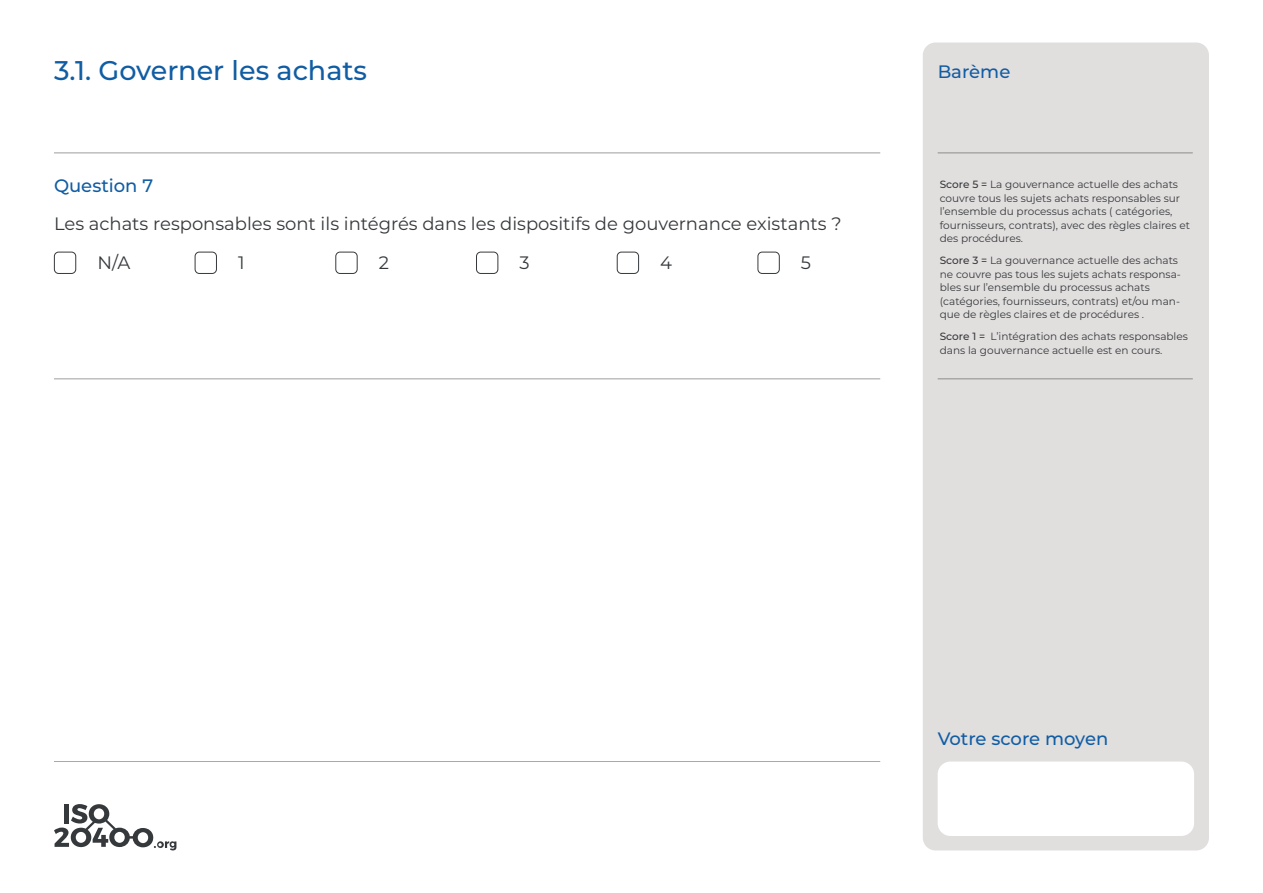
<style>
.page{position:relative;width:1263px;height:893px;background:#fff}
.page>*{position:absolute;margin:0;border:0;box-sizing:border-box;transform-origin:0 0}
.Section_Titles{font:500 27px "Montserrat";color:#105da4}
.Question{font:18px "Montserrat";color:#36393c}
.Section_Titles-2{font:500 18px "Montserrat";color:#105da4}
.Question_No{font:500 18px "Montserrat";color:#105da4}
.Answers{font:18px "Montserrat";color:#36393c}
.Guidance{font:10.5px/13.5px "Montserrat";color:#36393c}
.s1{font-weight:500}
</style>
<div class="page">
<hr style="left:54px;top:761px;width:826px;height:1px;background:#36393c">
<svg style="left:54px;top:804px;width:122px;height:46px"></svg>
<div style="left:923px;top:43px;width:286px;height:807px;background:#e1dede;border-radius:13px"></div>
<div style="left:54px;top:252px;width:22px;height:22px;border:1px solid #36393c;border-radius:4px"></div>
<div style="left:757px;top:252px;width:23px;height:22px;border:1px solid #36393c;border-radius:4px"></div>
<div style="left:617px;top:252px;width:22px;height:22px;border:1px solid #36393c;border-radius:4px"></div>
<div style="left:476px;top:252px;width:22px;height:22px;border:1px solid #36393c;border-radius:4px"></div>
<div style="left:335px;top:252px;width:23px;height:22px;border:1px solid #36393c;border-radius:4px"></div>
<div style="left:195px;top:252px;width:22px;height:22px;border:1px solid #36393c;border-radius:4px"></div>
<div style="left:938px;top:761px;width:256px;height:75px;background:#fff;border-radius:13px"></div>
<hr style="left:54px;top:379px;width:826px;height:1px;background:#36393c">
<hr style="left:938px;top:379px;width:255px;height:1px;background:#36393c">
<hr style="left:54px;top:153px;width:826px;height:1px;background:#36393c">
<hr style="left:938px;top:153px;width:255px;height:1px;background:#36393c">
<p class="Section_Titles" style="left:54px;top:52px;width:315px">3.1. Governer les achats</p>
<p class="Question_No" style="left:54px;top:173px;width:101px">Question 7</p>
<p class="Question" style="left:54px;top:212px;width:789px">Les achats responsables sont ils intégrés dans les dispositifs de gouvernance existants ?</p>
<p class="Answers" style="left:97px;top:250px;width:34px">N/A</p>
<p class="Answers" style="left:238px;top:250px;width:8px">1</p>
<p class="Answers" style="left:379px;top:250px;width:12px">2</p>
<p class="Answers" style="left:519px;top:250px;width:12px">3</p>
<p class="Answers" style="left:660px;top:250px;width:13px">4</p>
<p class="Answers" style="left:801px;top:250px;width:12px">5</p>
<p class="Section_Titles-2" style="left:938px;top:59px;width:74px">Barème</p>
<p class="Guidance" style="left:940px;top:177px;width:252px"><span class="s1">Score 5 =</span> La gouvernance actuelle des achats couvre tous les sujets achats responsables sur l’ensemble du processus achats ( catégories, fournisseurs, contrats), avec des règles claires et des procédures.</p>
<p class="Guidance" style="left:940px;top:253px;width:243px"><span class="s1">Score 3 =</span> La gouvernance actuelle des achats ne couvre pas tous les sujets achats responsa&shy;bles sur l’ensemble du processus achats (catégories, fournisseurs, contrats) et/ou man&shy;que de règles claires et de procédures .</p>
<p class="Guidance" style="left:940px;top:329px;width:250px"><span class="s1">Score 1 =</span> L’intégration des achats responsables dans la gouvernance actuelle est en cours.</p>
<p class="Section_Titles-2" style="left:938px;top:726px;width:172px">Votre score moyen</p>
</div>
